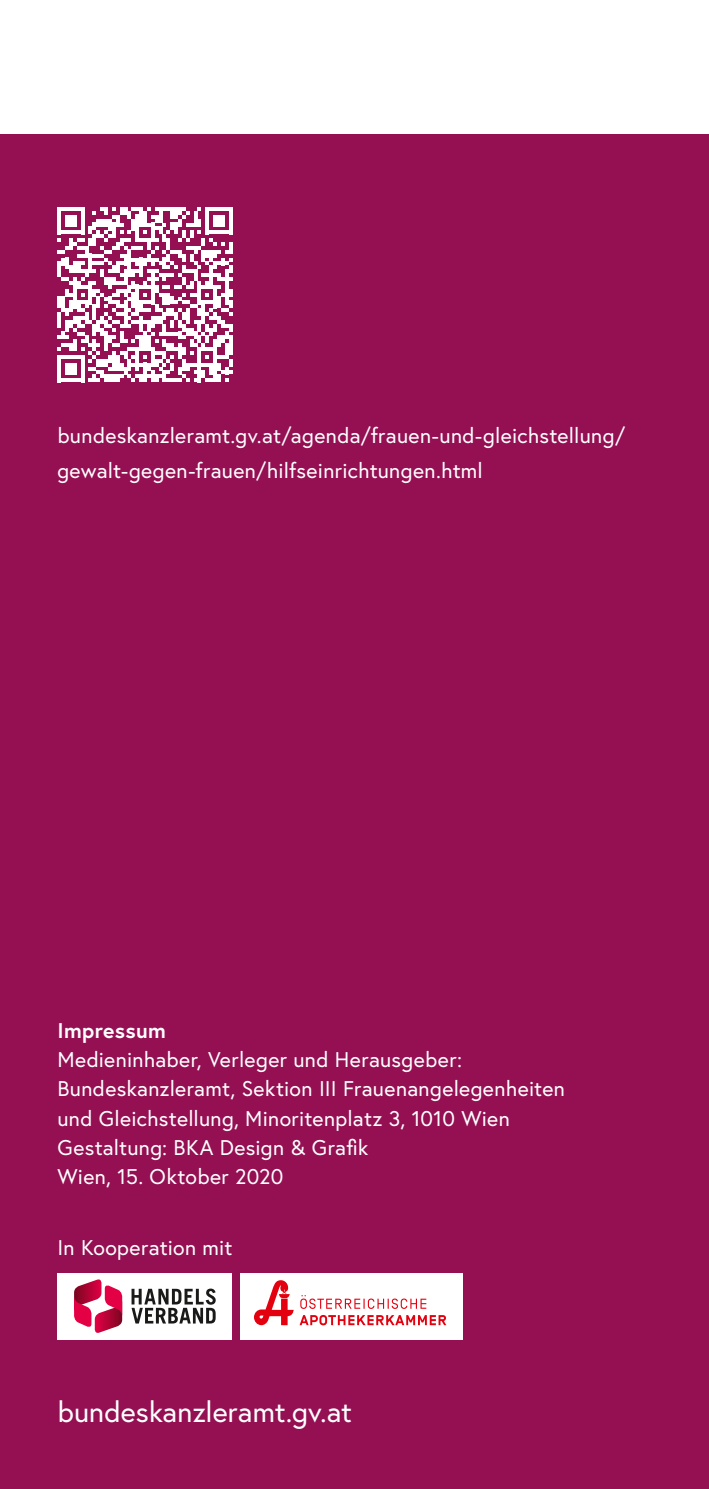
<style>
.page{position:relative;width:709px;height:1489px;background:#fff}
.page>*{position:absolute;margin:0;border:0;box-sizing:border-box;transform-origin:0 0}
.Cover_p_Rückseite{font:28.75px "Europa Austria";color:#fff}
.p_Impressum{font:21.25px/29.2px "Europa Austria";letter-spacing:.015em;color:#fff}
.h_Impressum{font:700 21.25px "Europa Austria";letter-spacing:.015em;color:#fff}
</style>
<div class="page">
<div style="left:0;top:134px;width:709px;height:1354px;background:#950f53"></div>
<svg style="left:57px;top:207px;width:175px;height:175px"></svg>
<div style="left:57px;top:1272px;width:175px;height:66px;background:#fff"></div>
<svg style="left:131px;top:1288px;width:85px;height:35px"></svg>
<svg style="left:74px;top:1279px;width:48px;height:53px"></svg>
<div style="left:240px;top:1272px;width:222px;height:66px;background:#fff"></div>
<svg style="left:254px;top:1280px;width:192px;height:45px"></svg>
<p class="p_Impressum" style="left:57px;top:417px;width:569px;line-height:35px">bundeskanzleramt.gv.at/agenda/frauen-und-gleichstellung/ gewalt-gegen-frauen/hilfseinrichtungen.html</p>
<h1 class="h_Impressum" style="left:57px;top:1015px;width:110px">Impressum</h1>
<p class="p_Impressum" style="left:57px;top:1044px;width:406px">Medieninhaber, Verleger und Herausgeber:</p>
<p class="p_Impressum" style="left:57px;top:1073px;width:509px">Bundeskanzleramt, Sektion III Frauenangelegenheiten und Gleichstellung, Minoritenplatz 3, 1010 Wien</p>
<p class="p_Impressum" style="left:57px;top:1132px;width:312px">Gestaltung: BKA Design &amp; Grafik</p>
<p class="p_Impressum" style="left:57px;top:1161px;width:227px">Wien, 15. Oktober 2020</p>
<p class="p_Impressum" style="left:57px;top:1232px;width:176px">In Kooperation mit</p>
<p class="Cover_p_Rückseite" style="left:57px;top:1393px;width:296px">bundeskanzleramt.gv.at</p>
</div>
